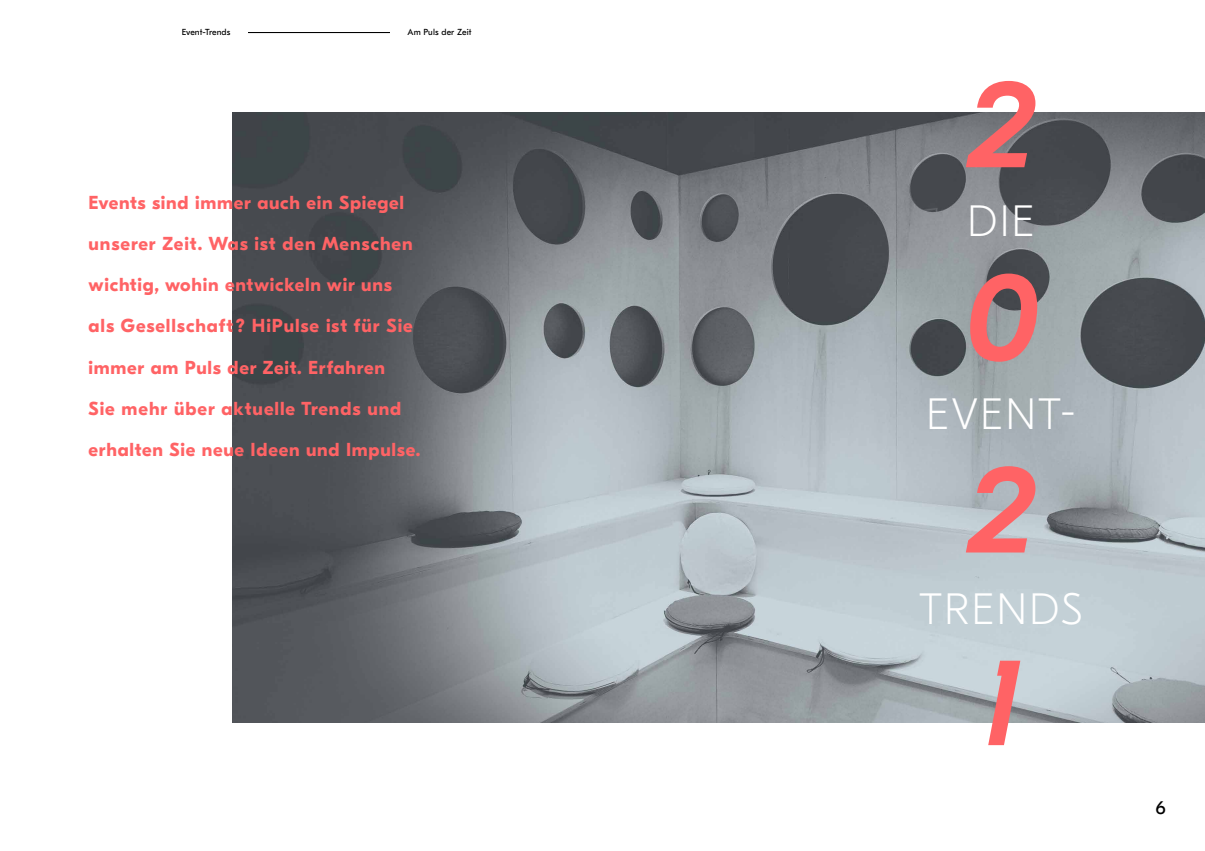
<style>
.page{position:relative;width:1205px;height:851px;background:#fff}
.page>*{position:absolute;margin:0;border:0;box-sizing:border-box;transform-origin:0 0}
.t1{font:italic 500 125px/192.5px "GT Eesti Pro Display";color:#ff6365;text-align:justify}
.t2{font:100 43.75px "GT Eesti Pro Display";letter-spacing:.06em;color:#fff}
.t3{font:700 18.75px "GT Eesti Pro Display";letter-spacing:.04em;color:#ff6365}
.t4{font:18.75px "GT Eesti Pro Text";color:#000}
.t5{font:8.75px "GT Eesti Pro Text";letter-spacing:.01em;color:#000}
</style>
<div class="page">
<img style="left:232px;top:112px;width:973px;height:610px">
<hr style="left:248px;top:32px;width:142px;height:1px;background:#000">
<p class="t5" style="left:182px;top:28px;width:50px">Event-Trends</p>
<p class="t5" style="left:407px;top:28px;width:66px">Am Puls der Zeit</p>
<p class="t3" style="left:89px;top:191px;width:317px">Events sind immer auch ein Spiegel</p>
<p class="t3" style="left:89px;top:233px;width:326px">unserer Zeit. Was ist den Menschen</p>
<p class="t3" style="left:89px;top:274px;width:305px">wichtig, wohin entwickeln wir uns</p>
<p class="t3" style="left:89px;top:315px;width:326px">als Gesellschaft? HiPulse ist für Sie</p>
<p class="t3" style="left:89px;top:356px;width:298px">immer am Puls der Zeit. Erfahren</p>
<p class="t3" style="left:89px;top:398px;width:314px">Sie mehr über aktuelle Trends und</p>
<p class="t3" style="left:89px;top:439px;width:333px">erhalten Sie neue Ideen und Impulse.</p>
<h1 class="t1" style="left:963px;top:32px;width:77px">2<br>0<br>2<br>1</h1>
<h2 class="t2" style="left:967px;top:197px;width:68px">DIE</h2>
<h2 class="t2" style="left:926px;top:389px;width:151px">EVENT-</h2>
<h2 class="t2" style="left:919px;top:584px;width:165px">TRENDS</h2>
<p class="t4" style="left:1155px;top:797px;width:13px">6</p>
</div>
